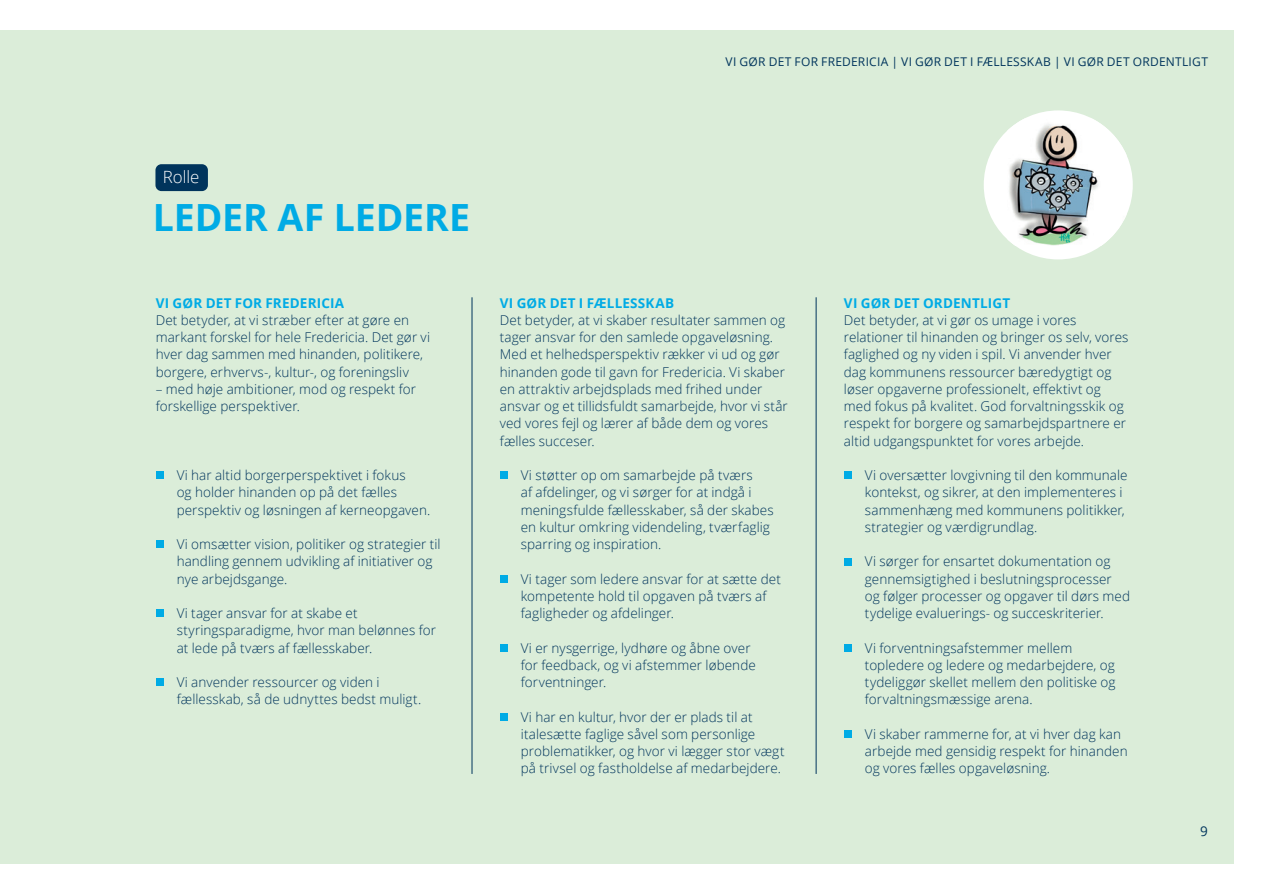
<style>
.page{position:relative;width:1263px;height:893px;background:#fff}
.page>*{position:absolute;margin:0;border:0;box-sizing:border-box;transform-origin:0 0}
.t1{font:700 37.5px "Open Sans";color:#00abe5}
.FK_rubrik{font:300 16.8px "Open Sans";letter-spacing:-.005em;color:#fff}
.FK_brød{font:300 13.5px/17.2px "Open Sans";letter-spacing:.005em;color:#00345c}
.FK_mellemrubrik{font:700 13.5px "Open Sans";letter-spacing:.01em;color:#00abe5}
.t2{font:13.5px "Open Sans";color:#00345c}
.t3{font:12px "Open Sans";letter-spacing:.02em;color:#00345c}
</style>
<div class="page">
<div style="left:0;top:30px;width:1233px;height:833px;background:#dbedd9"></div>
<div style="left:984px;top:110px;width:149px;height:149px;background:#fff;border-radius:50%"></div>
<img style="left:1007px;top:118px;width:119px;height:128px">
<hr style="left:472px;top:297px;width:1px;height:477px;background:#00345c">
<hr style="left:816px;top:297px;width:1px;height:477px;background:#00345c">
<div style="left:155px;top:164px;width:53px;height:27px;background:#00345c;border-radius:6px"></div>
<div style="left:156px;top:471px;width:7px;height:8px;background:#00abe5"></div>
<div style="left:156px;top:540px;width:7px;height:8px;background:#00abe5"></div>
<div style="left:156px;top:609px;width:7px;height:8px;background:#00abe5"></div>
<div style="left:156px;top:678px;width:7px;height:8px;background:#00abe5"></div>
<div style="left:500px;top:471px;width:7px;height:8px;background:#00abe5"></div>
<div style="left:500px;top:575px;width:7px;height:8px;background:#00abe5"></div>
<div style="left:500px;top:644px;width:7px;height:8px;background:#00abe5"></div>
<div style="left:500px;top:713px;width:7px;height:8px;background:#00abe5"></div>
<div style="left:844px;top:471px;width:7px;height:8px;background:#00abe5"></div>
<div style="left:844px;top:558px;width:7px;height:7px;background:#00abe5"></div>
<div style="left:844px;top:644px;width:7px;height:8px;background:#00abe5"></div>
<div style="left:844px;top:730px;width:7px;height:8px;background:#00abe5"></div>
<p class="t3" style="left:726px;top:53px;width:484px">VI GØR DET FOR FREDERICIA | VI GØR DET I FÆLLESSKAB | VI GØR DET ORDENTLIGT</p>
<p class="FK_rubrik" style="left:163px;top:166px;width:38px">Rolle</p>
<h3 class="t1" style="left:153px;top:191px;width:319px">LEDER AF LEDERE</h3>
<p class="FK_mellemrubrik" style="left:156px;top:293px;width:190px">VI GØR DET FOR FREDERICIA</p>
<p class="FK_brød" style="left:156px;top:311px;width:276px">Det betyder, at vi stræber efter at gøre en markant forskel for hele Fredericia. Det gør vi hver dag sammen med hinanden, politikere, borgere, erhvervs-, kultur-, og foreningsliv</p>
<p class="FK_brød" style="left:156px;top:380px;width:262px">– med høje ambitioner, mod og respekt for forskellige perspektiver.</p>
<p class="FK_brød" style="left:177px;top:466px;width:255px">Vi har altid borgerperspektivet i fokus<br>og holder hinanden op på det fælles perspektiv og løsningen af kerneopgaven.</p>
<p class="FK_brød" style="left:177px;top:535px;width:265px">Vi omsætter vision, politiker og strategier til handling gennem udvikling af initiativer og nye arbejdsgange.</p>
<p class="FK_brød" style="left:177px;top:604px;width:261px">Vi tager ansvar for at skabe et styringsparadigme, hvor man belønnes for at lede på tværs af fællesskaber.</p>
<p class="FK_brød" style="left:177px;top:673px;width:246px">Vi anvender ressourcer og viden i fællesskab, så de udnyttes bedst muligt.</p>
<p class="FK_mellemrubrik" style="left:500px;top:293px;width:176px">VI GØR DET I FÆLLESSKAB</p>
<p class="FK_brød" style="left:500px;top:311px;width:290px">Det betyder, at vi skaber resultater sammen og tager ansvar for den samlede opgaveløsning.<br>Med et helhedsperspektiv rækker vi ud og gør hinanden gode til gavn for Fredericia. Vi skaber en attraktiv arbejdsplads med frihed under ansvar og et tillidsfuldt samarbejde, hvor vi står ved vores fejl og lærer af både dem og vores fælles succeser.</p>
<p class="FK_brød" style="left:521px;top:466px;width:254px">Vi støtter op om samarbejde på tværs<br>af afdelinger, og vi sørger for at indgå i meningsfulde fællesskaber, så der skabes en kultur omkring videndeling, tværfaglig sparring og inspiration.</p>
<p class="FK_brød" style="left:521px;top:570px;width:262px">Vi tager som ledere ansvar for at sætte det kompetente hold til opgaven på tværs af fagligheder og afdelinger.</p>
<p class="FK_brød" style="left:521px;top:639px;width:237px">Vi er nysgerrige, lydhøre og åbne over for feedback, og vi afstemmer løbende forventninger.</p>
<p class="FK_brød" style="left:521px;top:708px;width:265px">Vi har en kultur, hvor der er plads til at italesætte faglige såvel som personlige problematikker, og hvor vi lægger stor vægt på trivsel og fastholdelse af medarbejdere.</p>
<p class="FK_mellemrubrik" style="left:844px;top:293px;width:168px">VI GØR DET ORDENTLIGT</p>
<p class="FK_brød" style="left:844px;top:311px;width:286px">Det betyder, at vi gør os umage i vores relationer til hinanden og bringer os selv, vores faglighed og ny viden i spil. Vi anvender hver dag kommunens ressourcer bæredygtigt og løser opgaverne professionelt, effektivt og med fokus på kvalitet. God forvaltningsskik og respekt for borgere og samarbejdspartnere er altid udgangspunktet for vores arbejde.</p>
<p class="FK_brød" style="left:865px;top:466px;width:264px">Vi oversætter lovgivning til den kommunale kontekst, og sikrer, at den implementeres i sammenhæng med kommunens politikker, strategier og værdigrundlag.</p>
<p class="FK_brød" style="left:865px;top:552px;width:267px">Vi sørger for ensartet dokumentation og gennemsigtighed i beslutningsprocesser og følger processer og opgaver til dørs med tydelige evaluerings- og succeskriterier.</p>
<p class="FK_brød" style="left:865px;top:639px;width:252px">Vi forventningsafstemmer mellem topledere og ledere og medarbejdere, og tydeliggør skellet mellem den politiske og forvaltningsmæssige arena.</p>
<p class="FK_brød" style="left:865px;top:725px;width:264px">Vi skaber rammerne for, at vi hver dag kan arbejde med gensidig respekt for hinanden og vores fælles opgaveløsning.</p>
<p class="t2" style="left:1200px;top:822px;width:9px">9</p>
</div>
